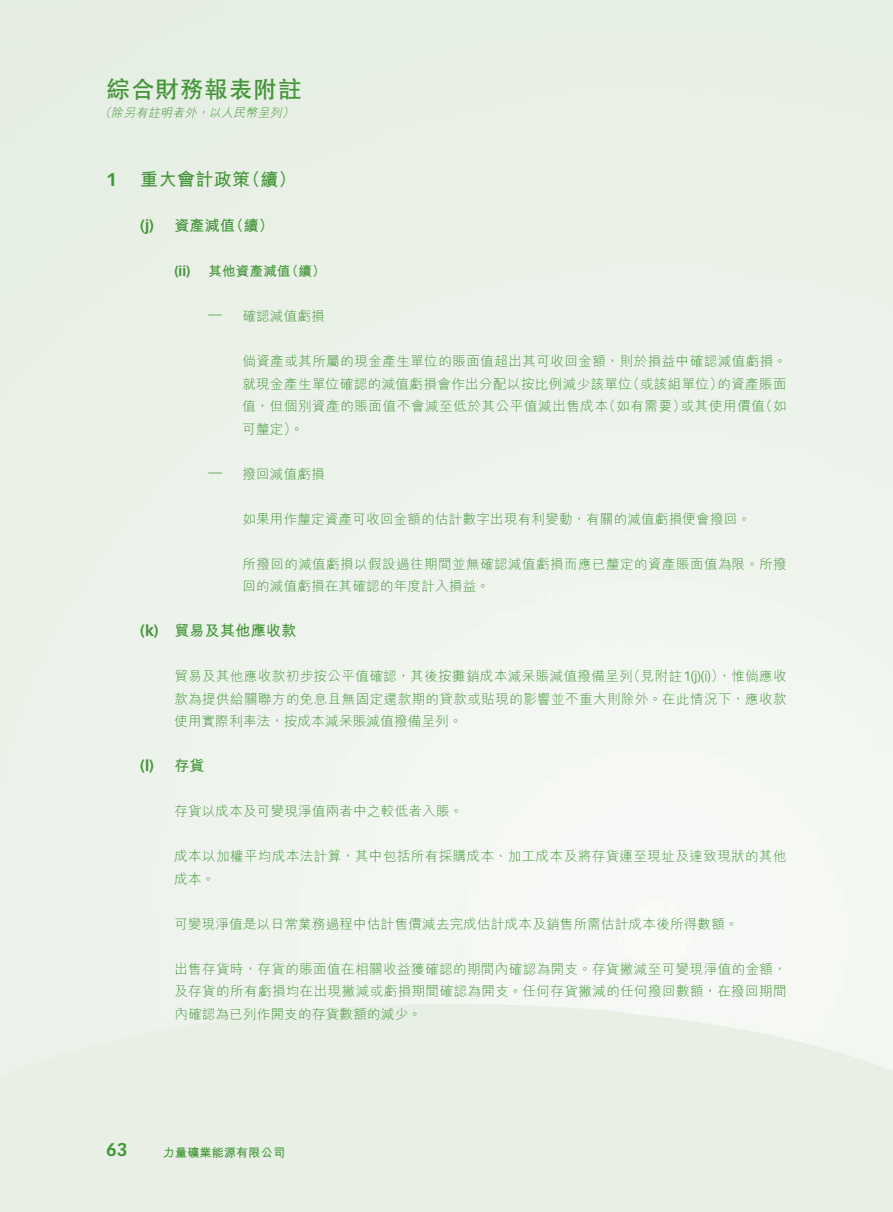
<style>
.page{position:relative;width:893px;height:1212px;background:#fff}
.page>*{position:absolute;margin:0;border:0;box-sizing:border-box;transform-origin:0 0}
.t1{font:24px "C Hei 2 HK Bold B5 pc H";letter-spacing:.02em;color:#439539}
.t2{font:18px "M Hei HK Bold B5 pc H";letter-spacing:.02em;color:#439539}
.t3{font:700 18px "Vectora LT Std";color:#439539}
.t4{font:15px "M Hei HK Bold B5 pc H";letter-spacing:.02em;color:#439539}
.t5{font:700 15px "Vectora LT Std";color:#439539}
.t6{font:13.5px/22.5px "M Hei HK Light B5 pc H";letter-spacing:.03em;color:#439539;text-align:justify}
.t7{font:13.5px "M Hei HK Bold B5 pc H";letter-spacing:.02em;color:#439539}
.t8{font:700 13.5px "Vectora LT Std";color:#439539}
.t9{font:italic 12px "M Hei HK Light B5 pc H";color:#439539}
.t10{font:12px "M Hei HK Bold B5 pc H";letter-spacing:.02em;color:#439539}
.s1{font-family:"Vectora LT Std";font-weight:700}
.s2{font-family:"Vectora LT Std";font-weight:300}
.s3{font-family:"M Hei HK Bold B5 pc H";font-weight:400}
</style>
<div class="page">
<h1 class="t1" style="left:106px;top:80px;width:197px">綜合財務報表附註</h1>
<p class="t9" style="left:99px;top:108px;width:198px">（除另有註明者外，以人民幣呈列）</p>
<h2 class="t3" style="left:106px;top:171px;width:12px">1</h2>
<h2 class="t2" style="left:140px;top:173px;width:158px">重大會計政策（續）</h2>
<p class="t4" style="left:140px;top:220px;width:135px"><span class="s1">(j)</span> 資產減值（續）</p>
<p class="t8" style="left:174px;top:265px;width:18px">(ii)</p>
<p class="t7" style="left:208px;top:266px;width:119px">其他資產減值（續）</p>
<p class="t6" style="left:208px;top:307px;width:118px"><span class="s2">—</span> 確認減值虧損</p>
<p class="t6" style="left:242px;top:352px;width:546px">倘資產或其所屬的現金產生單位的賬面值超出其可收回金額，則於損益中確認減值虧損。就現金產生單位確認的減值虧損會作出分配以按比例減少該單位（或該組單位）的資產賬面值，但個別資產的賬面值不會減至低於其公平值減出售成本（如有需要）或其使用價值（如可釐定）。</p>
<p class="t6" style="left:208px;top:464px;width:118px"><span class="s2">—</span> 撥回減值虧損</p>
<p class="t6" style="left:242px;top:509px;width:510px">如果用作釐定資產可收回金額的估計數字出現有利變動，有關的減值虧損便會撥回。</p>
<p class="t6" style="left:242px;top:554px;width:546px">所撥回的減值虧損以假設過往期間並無確認減值虧損而應已釐定的資產賬面值為限。所撥回的減值虧損在其確認的年度計入損益。</p>
<p class="t4" style="left:140px;top:625px;width:158px"><span class="s1">(k)</span> 貿易及其他應收款</p>
<p class="t6" style="left:174px;top:667px;width:614px">貿易及其他應收款初步按公平值確認，其後按攤銷成本減呆賬減值撥備呈列（見附註<span class="s2">1(j)(i)</span>），惟倘應收款為提供給關聯方的免息且無固定還款期的貸款或貼現的影響並不重大則除外。在此情況下，應收款使用實際利率法，按成本減呆賬減值撥備呈列。</p>
<p class="t5" style="left:140px;top:759px;width:66px">(l) <span class="s3">存貨</span></p>
<p class="t6" style="left:174px;top:802px;width:290px">存貨以成本及可變現淨值兩者中之較低者入賬。</p>
<p class="t6" style="left:174px;top:847px;width:614px">成本以加權平均成本法計算，其中包括所有採購成本、加工成本及將存貨運至現址及達致現狀的其他成本。</p>
<p class="t6" style="left:174px;top:914px;width:566px">可變現淨值是以日常業務過程中估計售價減去完成估計成本及銷售所需估計成本後所得數額。</p>
<p class="t6" style="left:174px;top:959px;width:614px">出售存貨時，存貨的賬面值在相關收益獲確認的期間內確認為開支。存貨撇減至可變現淨值的金額，及存貨的所有虧損均在出現撇減或虧損期間確認為開支。任何存貨撇減的任何撥回數額，在撥回期間內確認為已列作開支的存貨數額的減少。</p>
<h2 class="t3" style="left:106px;top:1141px;width:23px">63</h2>
<p class="t10" style="left:163px;top:1148px;width:124px">力量礦業能源有限公司</p>
</div>
